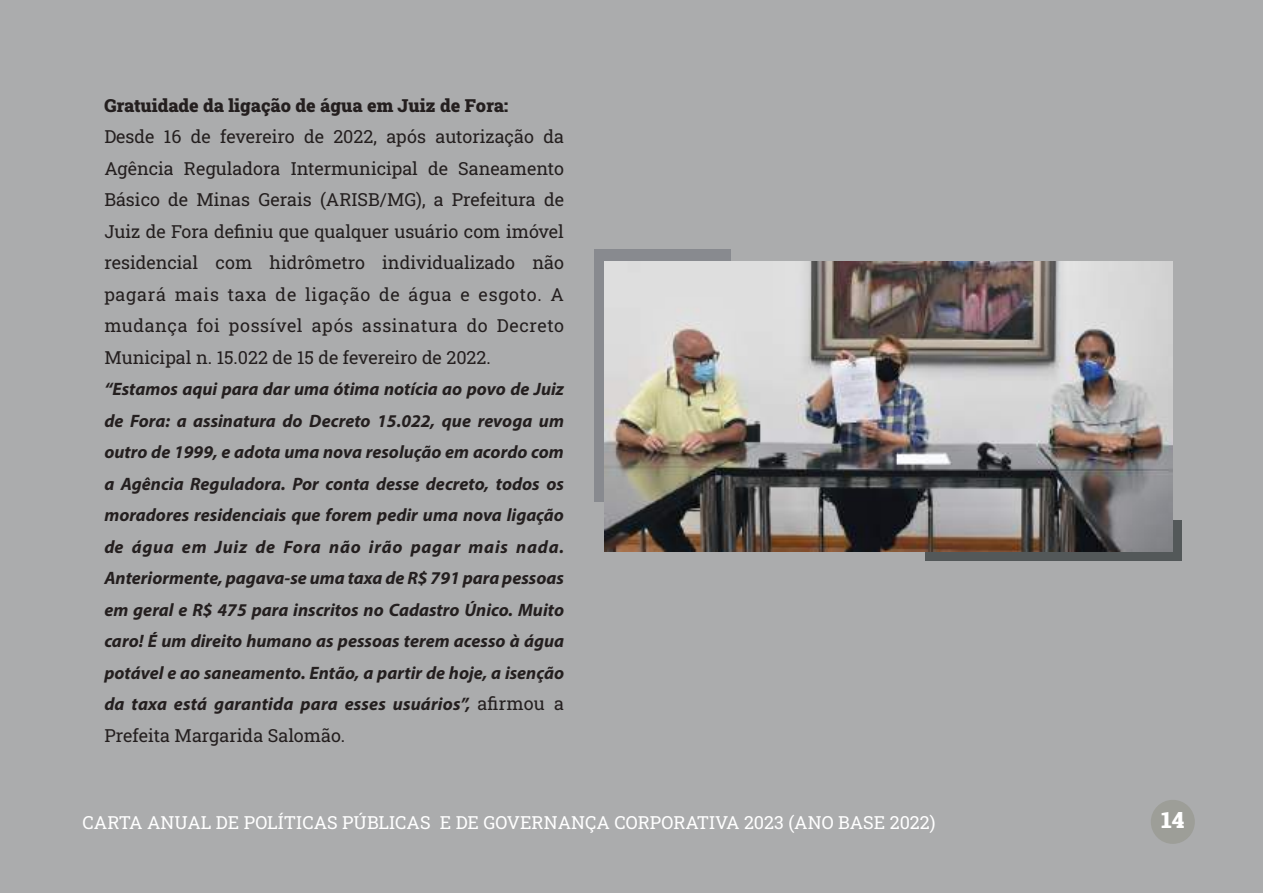
<style>
.page{position:relative;width:1263px;height:893px;background:#abacad}
.page>*{position:absolute;margin:0;border:0;box-sizing:border-box;transform-origin:0 0}
.t1{font:900 22.5px "Roboto Slab";color:#fff}
.t2{font:italic 700 18px/31.5px "Myriad Pro";letter-spacing:.01em;color:#241f1f;text-align:justify}
.t3{font:18px/31.5px "Roboto Slab";color:#241f1f;text-align:justify}
.t4{font:18px "Roboto Slab";color:#fff}
.t5{font:900 18px "Roboto Slab";color:#241f1f}
.s1{font-family:"Roboto Slab";font-weight:400;font-style:normal}
</style>
<div class="page">
<div style="left:594px;top:249px;width:137px;height:253px;background:#888a8f"></div>
<div style="left:925px;top:521px;width:256px;height:40px;background:#535859"></div>
<img style="left:605px;top:261px;width:568px;height:291px">
<div style="left:1151px;top:800px;width:44px;height:44px;background:#9d9e98;border-radius:50%"></div>
<p class="t5" style="left:104px;top:93px;width:405px">Gratuidade da ligação de água em Juiz de Fora:</p>
<p class="t3" style="left:104px;top:121px;width:461px">Desde 16 de fevereiro de 2022, após autorização da Agência Reguladora Intermunicipal de Saneamento Básico de Minas Gerais (ARISB/MG), a Prefeitura de Juiz de Fora definiu que qualquer usuário com imóvel residencial com hidrômetro individualizado não pagará mais taxa de ligação de água e esgoto. A mudança foi possível após assinatura do Decreto Municipal n. 15.022 de 15 de fevereiro de 2022.</p>
<p class="t2" style="left:104px;top:373px;width:461px">“Estamos aqui para dar uma ótima notícia ao povo de Juiz de Fora: a assinatura do Decreto 15.022, que revoga um outro de 1999, e adota uma nova resolução em acordo com a Agência Reguladora. Por conta desse decreto, todos os moradores residenciais que forem pedir uma nova ligação de água em Juiz de Fora não irão pagar mais nada.<br>Anteriormente, pagava-se uma taxa de R$ 791 para pessoas em geral e R$ 475 para inscritos no Cadastro Único. Muito caro! É um direito humano as pessoas terem acesso à água potável e ao saneamento. Então, a partir de hoje, a isenção da taxa está garantida para esses usuários”, <span class="s1">afirmou a</span></p>
<p class="t3" style="left:104px;top:719px;width:242px">Prefeita Margarida Salomão.</p>
<p class="t4" style="left:83px;top:810px;width:854px">CARTA ANUAL DE POLÍTICAS PÚBLICAS E DE GOVERNANÇA CORPORATIVA 2023 (ANO BASE 2022)</p>
<p class="t1" style="left:1161px;top:804px;width:24px">14</p>
</div>
